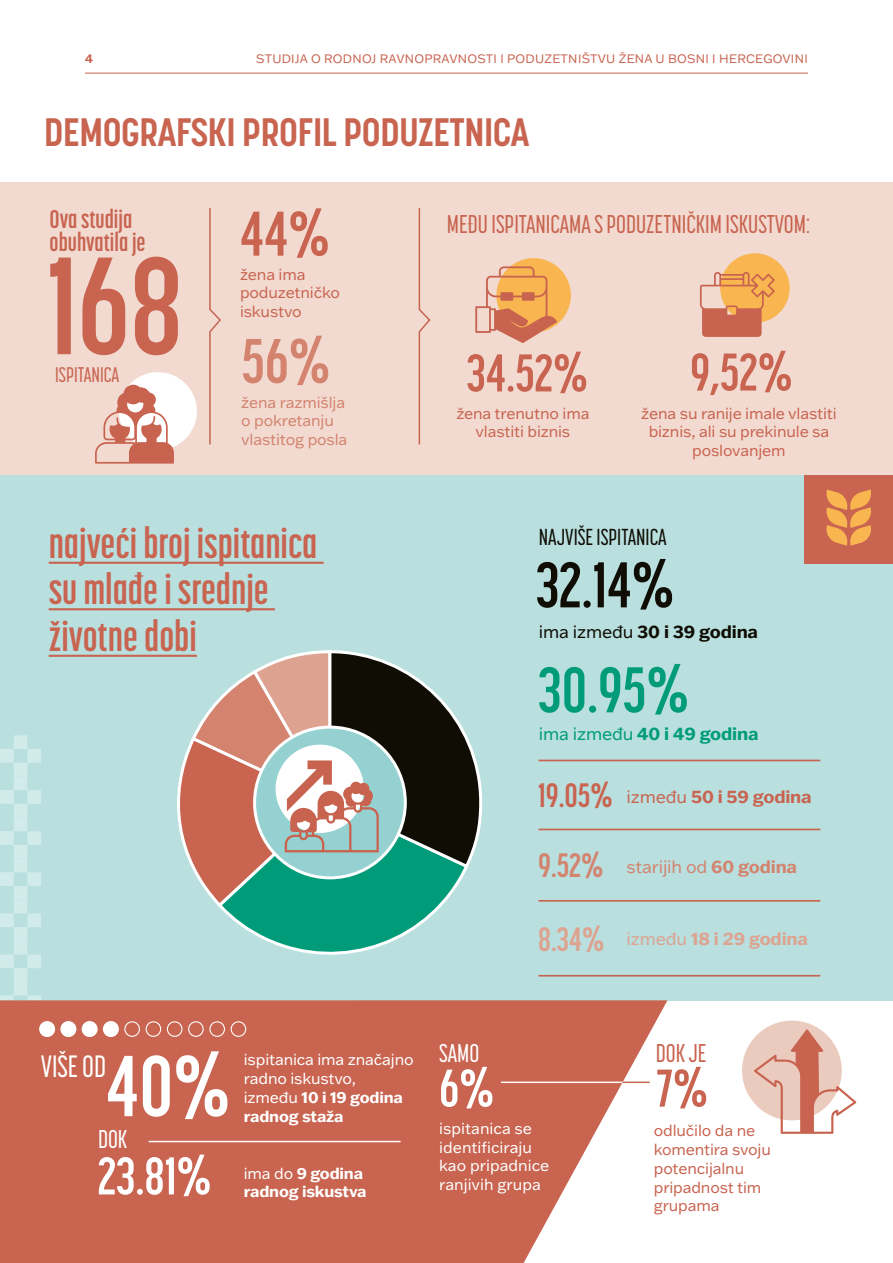
<style>
.page{position:relative;width:893px;height:1263px;background:#fff}
.page>*{position:absolute;margin:0;border:0;box-sizing:border-box;transform-origin:0 0}
.t1{font:700 137.1px "Korolev Compressed";color:#c86450}
.t2{font:700 85.5px "Korolev Compressed";color:#fff}
.t3{font:700 63.9px "Korolev Compressed";color:#0f0d04}
.t4{font:700 63.9px "Korolev Compressed";color:#009c7a}
.t5{font:700 62.4px "Korolev Compressed";color:#c86450}
.t6{font:700 62.4px "Korolev Compressed";color:#d3836e}
.t7{font:700 52.5px "Korolev Compressed";color:#c86450}
.t8{font:700 52.5px "Korolev Compressed";color:#fff}
.t9{font:700 42px/46.5px "Korolev Compressed";color:#c86450}
.t10{font:700 39.3px "Korolev Condensed";letter-spacing:-.01em;color:#c86450}
.t11{font:700 33.6px "Korolev Compressed";color:#dda390}
.t12{font:500 30.6px "Korolev Compressed";color:#fff}
.t13{font:500 25.5px "Korolev Compressed";color:#c86450}
.t14{font:700 25.5px/22.5px "Korolev Compressed";color:#c86450}
.t15{font:500 25.5px "Korolev Compressed";color:#fff}
.t16{font:500 22.95px "Korolev Compressed";color:#0f0d04}
.t17{font:500 21px "Korolev Compressed";color:#c86450}
.t18{font:700 17.55px "Franklin Gothic ATF";letter-spacing:-.01em;color:#c86450}
.t19{font:17.55px "Franklin Gothic ATF";letter-spacing:-.01em;color:#d3836e}
.t20{font:700 17.55px "Franklin Gothic ATF";letter-spacing:-.01em;color:#0f0d04}
.t21{font:700 17.55px "Franklin Gothic ATF";letter-spacing:-.01em;color:#009c7a}
.t22{font:700 17.55px "Franklin Gothic ATF";letter-spacing:-.01em;color:#dda390}
.t23{font:15.75px/18.8px "Franklin Gothic ATF";letter-spacing:-.01em;color:#c86450}
.t24{font:15.75px/18.8px "Franklin Gothic ATF";color:#fff}
.t25{font:15.75px/18.8px "Franklin Gothic ATF";letter-spacing:-.01em;color:#d3836e}
.t26{font:700 15.75px/18.8px "Franklin Gothic ATF";letter-spacing:-.01em;color:#fff}
.t27{font:12px "Franklin Gothic ATF";letter-spacing:.02em;color:#c86450}
.t28{font:700 12px "Franklin Gothic ATF";color:#c86450}
.s1{font-weight:400}
.s2{font-family:"Korolev Compressed";font-size:33.6px}
.s3{font-family:"Korolev Compressed";font-weight:700;font-size:33.6px}
.s4{font-weight:700}
</style>
<div class="page">
<hr style="left:85px;top:73px;width:723px;height:1px;background:#c86450">
<div style="left:0;top:182px;width:893px;height:293px;background:#f2dad1"></div>
<div style="left:0;top:475px;width:893px;height:525px;background:#b9dfdf"></div>
<hr style="left:49px;top:562px;width:275px;height:2px;background:#c86450">
<hr style="left:49px;top:608px;width:226px;height:2px;background:#c86450">
<hr style="left:49px;top:655px;width:148px;height:2px;background:#c86450">
<svg style="left:0;top:735px;width:41px;height:265px"></svg>
<svg style="left:0;top:1000px;width:667px;height:263px;fill:#c86450"></svg>
<hr style="left:575px;top:1081px;width:75px;height:2px;background:#c86450">
<div style="left:804px;top:475px;width:89px;height:89px;background:#c86450"></div>
<svg style="left:826px;top:489px;width:45px;height:57px"></svg>
<hr style="left:149px;top:1141px;width:252px;height:1px;background:#fff">
<hr style="left:538px;top:760px;width:282px;height:1px;background:#c86450">
<hr style="left:538px;top:975px;width:282px;height:1px;background:#c86450">
<hr style="left:538px;top:829px;width:282px;height:1px;background:#c86450">
<hr style="left:538px;top:900px;width:282px;height:2px;background:#c86450">
<hr style="left:501px;top:1081px;width:121px;height:2px;background:#fff">
<div style="left:40px;top:1022px;width:14px;height:14px;background:#fff;border-radius:50%"></div>
<div style="left:39px;top:1021px;width:16px;height:16px;border:2px solid #fff;border-radius:50%"></div>
<div style="left:61px;top:1022px;width:15px;height:14px;background:#fff;border-radius:50%"></div>
<div style="left:60px;top:1021px;width:16px;height:16px;border:2px solid #fff;border-radius:50%"></div>
<div style="left:82px;top:1022px;width:15px;height:14px;background:#fff;border-radius:50%"></div>
<div style="left:82px;top:1021px;width:16px;height:16px;border:2px solid #fff;border-radius:50%"></div>
<div style="left:104px;top:1022px;width:14px;height:14px;background:#fff;border-radius:50%"></div>
<div style="left:103px;top:1021px;width:16px;height:16px;border:2px solid #fff;border-radius:50%"></div>
<div style="left:124px;top:1021px;width:16px;height:16px;border:1px solid #fff;border-radius:50%"></div>
<div style="left:146px;top:1021px;width:15px;height:16px;border:1px solid #fff;border-radius:50%"></div>
<div style="left:167px;top:1021px;width:15px;height:16px;border:1px solid #fff;border-radius:50%"></div>
<div style="left:188px;top:1021px;width:16px;height:16px;border:1px solid #fff;border-radius:50%"></div>
<div style="left:209px;top:1021px;width:16px;height:16px;border:1px solid #fff;border-radius:50%"></div>
<div style="left:231px;top:1021px;width:15px;height:16px;border:1px solid #fff;border-radius:50%"></div>
<svg style="left:209px;top:208px;width:12px;height:237px"></svg>
<svg style="left:418px;top:208px;width:13px;height:237px"></svg>
<div style="left:720px;top:253px;width:70px;height:70px;background:#f9b550;border-radius:50%"></div>
<svg style="left:700px;top:272px;width:75px;height:65px"></svg>
<div style="left:496px;top:258px;width:75px;height:75px;background:#f9b550;border-radius:50%"></div>
<svg style="left:475px;top:266px;width:82px;height:77px"></svg>
<div style="left:119px;top:372px;width:78px;height:78px;background:#fff;border-radius:50%"></div>
<svg style="left:95px;top:385px;width:79px;height:79px"></svg>
<svg style="left:167px;top:650px;width:316px;height:305px"></svg>
<div style="left:742px;top:1020px;width:100px;height:100px;background:#eccbbf;border-radius:50%"></div>
<svg style="left:754px;top:1029px;width:102px;height:105px"></svg>
<p class="t28" style="left:85px;top:51px;width:9px">4</p>
<p class="t27" style="left:256px;top:51px;width:553px">STUDIJA O RODNOJ RAVNOPRAVNOSTI I PODUZETNIŠTVU ŽENA U BOSNI I HERCEGOVINI</p>
<h3 class="t10" style="left:44px;top:109px;width:487px">DEMOGRAFSKI PROFIL PODUZETNICA</h3>
<h3 class="t14" style="left:50px;top:208px;width:98px">Ova studija obuhvatila je</h3>
<h1 class="t1" style="left:47px;top:229px;width:138px">168</h1>
<h3 class="t17" style="left:55px;top:363px;width:66px">ISPITANICA</h3>
<h3 class="t5" style="left:240px;top:199px;width:93px">44%</h3>
<p class="t23" style="left:240px;top:264px;width:101px">žena ima poduzetničko iskustvo</p>
<h3 class="t6" style="left:241px;top:326px;width:92px">56%</h3>
<p class="t25" style="left:241px;top:392px;width:108px">žena razmišlja o pokretanju vlastitog posla</p>
<h3 class="t9" style="left:49px;top:519px;width:270px">najveći broj ispitanica su mlađe i srednje životne dobi</h3>
<h3 class="t13" style="left:447px;top:210px;width:365px">MEĐU ISPITANICAMA S PODUZETNIČKIM ISKUSTVOM:</h3>
<h3 class="t7" style="left:467px;top:343px;width:125px">34.52%</h3>
<p class="t23" style="left:456px;top:403px;width:135px;text-align:center">žena trenutno ima vlastiti biznis</p>
<h3 class="t7" style="left:690px;top:343px;width:106px">9,52%</h3>
<p class="t23" style="left:641px;top:403px;width:197px;text-align:center">žena su ranije imale vlastiti biznis, ali su prekinule sa poslovanjem</p>
<h3 class="t16" style="left:539px;top:525px;width:129px">NAJVIŠE ISPITANICA</h3>
<h3 class="t3" style="left:536px;top:549px;width:142px">32.14%</h3>
<p class="t20" style="left:539px;top:620px;width:221px"><span class="s1">ima između</span> 30 i 39 godina</p>
<h3 class="t4" style="left:538px;top:654px;width:154px">30.95%</h3>
<p class="t21" style="left:539px;top:722px;width:221px"><span class="s1">ima između</span> 40 i 49 godina</p>
<p class="t18" style="left:538px;top:785px;width:275px"><span class="s2">19.05%</span> <span class="s1">između</span> 50 i 59 godina</p>
<p class="t19" style="left:538px;top:855px;width:260px"><span class="s3">9.52%</span> starijih od <span class="s4">60 godina</span></p>
<h3 class="t11" style="left:538px;top:920px;width:69px">8.34%</h3>
<p class="t22" style="left:627px;top:927px;width:183px"><span class="s1">između</span> 18 i 29 godina</p>
<h3 class="t12" style="left:41px;top:1049px;width:67px">VIŠE OD</h3>
<h2 class="t2" style="left:106px;top:1038px;width:129px">40%</h2>
<h3 class="t15" style="left:98px;top:1125px;width:31px">DOK</h3>
<h3 class="t8" style="left:98px;top:1146px;width:117px">23.81%</h3>
<p class="t24" style="left:244px;top:1050px;width:171px">ispitanica ima značajno radno iskustvo, između <span class="s4">10 i 19 godina radnog staža</span></p>
<p class="t26" style="left:244px;top:1163px;width:124px"><span class="s1">ima do</span> 9 godina radnog iskustva</p>
<h3 class="t15" style="left:439px;top:1039px;width:42px">SAMO</h3>
<h3 class="t8" style="left:439px;top:1059px;width:58px">6%</h3>
<h3 class="t13" style="left:656px;top:1039px;width:52px">DOK JE</h3>
<h3 class="t7" style="left:656px;top:1059px;width:55px">7%</h3>
<p class="t24" style="left:439px;top:1118px;width:112px">ispitanica se identificiraju kao pripadnice ranjivih grupa</p>
<p class="t23" style="left:654px;top:1121px;width:119px">odlučilo da ne komentira svoju potencijalnu pripadnost tim grupama</p>
</div>
